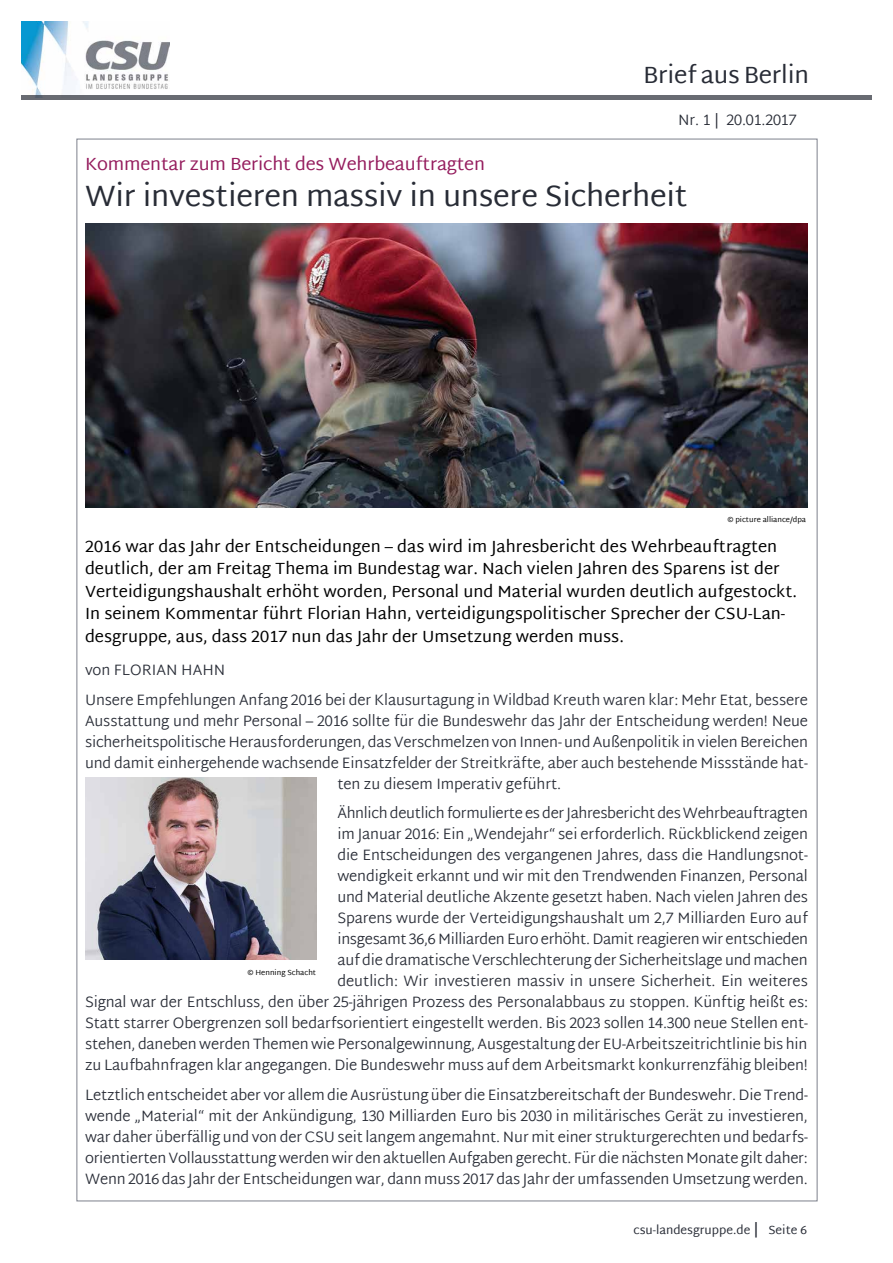
<style>
.page{position:relative;width:893px;height:1263px;background:#fff}
.page>*{position:absolute;margin:0;border:0;box-sizing:border-box;transform-origin:0 0}
._03_BaB_Ü_Fett_Artik{font:30px "Martel Sans";letter-spacing:-.01em;color:#282c36}
.t1{font:24px "Martel Sans";letter-spacing:-.01em;color:#282c36}
._03_BaB_Ü_Beere_Arti{font:18px "Martel Sans";letter-spacing:-.01em;color:#951d5e}
._03_BaB_Teaser{font:16.5px/22.5px "Martel Sans";color:#000}
._04_BaB_Fließtext{font:300 15px/21px "Martel Sans";letter-spacing:-.01em;color:#282c36;text-align:center}
.t2{font:12px "Martel Sans";color:#282c36}
._13_BaB_Rechtevermer{font:7.5px "Martel Sans";color:#000}
.s1{font-size:15px}
</style>
<div class="page">
<img style="left:21px;top:21px;width:149px;height:75px">
<hr style="left:21px;top:96px;width:851px;height:4px;background:#686b72">
<img style="left:85px;top:223px;width:723px;height:285px">
<img style="left:85px;top:777px;width:231px;height:182px">
<h2 class="t1" style="left:643px;top:61px;width:167px">Brief aus Berlin</h2>
<p class="_04_BaB_Fließtext" style="left:678px;top:110px;width:120px">Nr. 1 | 20.01.2017</p>
<p class="_03_BaB_Ü_Beere_Arti" style="left:85px;top:153px;width:402px">Kommentar zum Bericht des Wehrbeauftragten</p>
<p class="_03_BaB_Ü_Fett_Artik" style="left:85px;top:178px;width:604px">Wir investieren massiv in unsere Sicherheit</p>
<p class="_13_BaB_Rechtevermer" style="left:727px;top:515px;width:80px">© picture alliance/dpa</p>
<p class="_03_BaB_Teaser" style="left:85px;top:535px;width:714px">2016 war das Jahr der Entscheidungen – das wird im Jahresbericht des Wehrbeauftragten deutlich, der am Freitag Thema im Bundestag war. Nach vielen Jahren des Sparens ist der Verteidigungshaushalt erhöht worden, Personal und Material wurden deutlich aufgestockt.<br>In seinem Kommentar führt Florian Hahn, verteidigungspolitischer Sprecher der CSU-Lan&shy;desgruppe, aus, dass 2017 nun das Jahr der Umsetzung werden muss.</p>
<p class="_04_BaB_Fließtext" style="left:85px;top:661px;width:142px">von FLORIAN HAHN</p>
<p class="_04_BaB_Fließtext" style="left:85px;top:690px;width:724px">Unsere Empfehlungen Anfang 2016 bei der Klausurtagung in Wildbad Kreuth waren klar: Mehr Etat, bessere Ausstattung und mehr Personal – 2016 sollte für die Bundeswehr das Jahr der Entscheidung werden! Neue sicherheitspolitische Herausforderungen, das Verschmelzen von Innen- und Außenpolitik in vielen Bereichen und damit einhergehende wachsende Einsatzfelder der Streitkräfte, aber auch bestehende Missstände hat&shy;ten zu diesem Imperativ geführt.</p>
<p class="_04_BaB_Fließtext" style="left:85px;top:804px;width:725px;text-align:right">Ähnlich deutlich formulierte es der Jahresbericht des Wehrbeauftragten<br>im Januar 2016: Ein „Wendejahr“ sei erforderlich. Rückblickend zeigen<br>die Entscheidungen des vergangenen Jahres, dass die Handlungsnot-<br>wendigkeit erkannt und wir mit den Trendwenden Finanzen, Personal<br>und Material deutliche Akzente gesetzt haben. Nach vielen Jahren des<br>Sparens wurde der Verteidigungshaushalt um 2,7 Milliarden Euro auf<br>insgesamt 36,6 Milliarden Euro erhöht. Damit reagieren wir entschieden<br>auf die dramatische Verschlechterung der Sicherheitslage und machen<br>deutlich: Wir investieren massiv in unsere Sicherheit. Ein weiteres<br>Signal war der Entschluss, den über 25-jährigen Prozess des Personalabbaus zu stoppen. Künftig heißt es:<br>Statt starrer Obergrenzen soll bedarfsorientiert eingestellt werden. Bis 2023 sollen 14.300 neue Stellen ent&shy;stehen, daneben werden Themen wie Personalgewinnung, Ausgestaltung der EU-Arbeitszeitrichtlinie bis hin zu Laufbahnfragen klar angegangen. Die Bundeswehr muss auf dem Arbeitsmarkt konkurrenzfähig bleiben!</p>
<p class="_04_BaB_Fließtext" style="left:85px;top:1085px;width:724px;text-align:justify">Letztlich entscheidet aber vor allem die Ausrüstung über die Einsatzbereitschaft der Bundeswehr. Die Trend&shy;wende „Material“ mit der Ankündigung, 130 Milliarden Euro bis 2030 in militärisches Gerät zu investieren, war daher überfällig und von der CSU seit langem angemahnt. Nur mit einer strukturgerechten und bedarfs&shy;orientierten Vollausstattung werden wir den aktuellen Aufgaben gerecht. Für die nächsten Monate gilt daher:<br>Wenn 2016 das Jahr der Entscheidungen war, dann muss 2017 das Jahr der umfassenden Umsetzung werden.</p>
<p class="_13_BaB_Rechtevermer" style="left:247px;top:968px;width:70px">© Henning Schacht</p>
<p class="t2" style="left:633px;top:1223px;width:175px">csu-landesgruppe.de <span class="s1">|</span> Seite 6</p>
</div>
